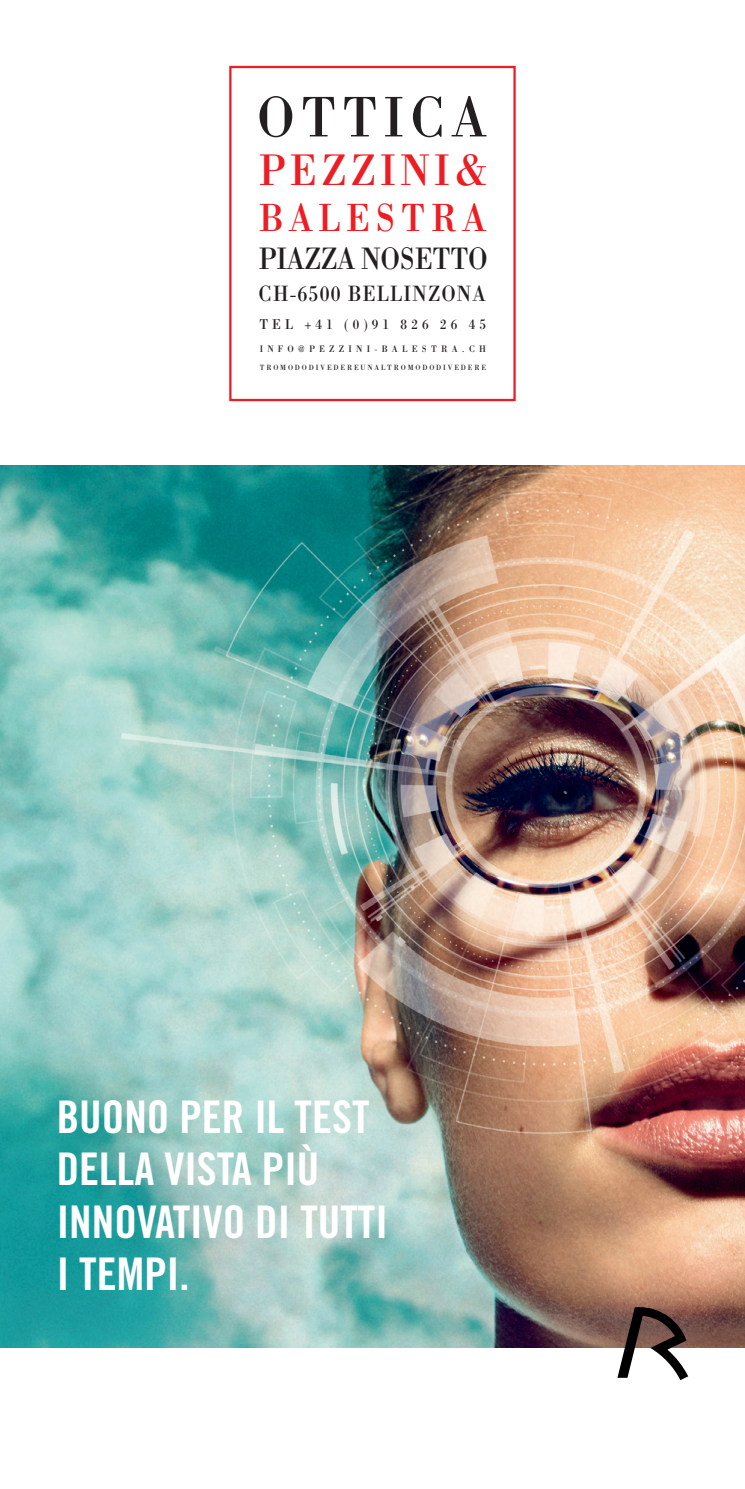
<style>
.page{position:relative;width:745px;height:1489px;background:#fff}
.page>*{position:absolute;margin:0;border:0;box-sizing:border-box;transform-origin:0 0}
.t1{font:59.25px "Bodoni";letter-spacing:.115em;color:#231f20;scale:.89 1}
.t2{font:45.75px "Bodoni";letter-spacing:.11em;color:#ee1d23;scale:.89 1}
._01_Headline_KeyVi{font:45px/52.5px "Trade Gothic LT Pro Bd Cn 20";color:#fff}
.t3{font:40.5px "Bodoni";letter-spacing:.15em;color:#ee1d23;scale:.89 1}
.t4{font:32px "Bodoni";letter-spacing:-.015em;color:#231f20;scale:.85 1}
.t5{font:22.75px "Bodoni";letter-spacing:.06em;color:#231f20;scale:.87 1}
.t6{font:14.75px "Bodoni";letter-spacing:.31em;color:#231f20;scale:.9 1}
.t7{font:9.75px "Bodoni";letter-spacing:.485em;color:#231f20;scale:.9 1}
.t8{font:7.75px "Bodoni";letter-spacing:.265em;color:#231f20;scale:.9 1}
</style>
<div class="page">
<img style="left:0;top:465px;width:744px;height:881px">
<svg style="left:617px;top:1306px;width:70px;height:73px"></svg>
<svg style="left:229px;top:65px;width:287px;height:337px"></svg>
<p class="t1" style="left:257px;top:81px;width:259px">OTTICA</p>
<p class="t2" style="left:258px;top:142px;width:260px">PEZZINI&amp;</p>
<p class="t3" style="left:259px;top:193px;width:256px">BALESTRA</p>
<p class="t4" style="left:258px;top:238px;width:271px">PIAZZA NOSETTO</p>
<p class="t5" style="left:258px;top:279px;width:262px">CH-6500 BELLINZONA</p>
<p class="t6" style="left:259px;top:315px;width:253px">TEL +41 (0)91 826 26 45</p>
<p class="t8" style="left:260px;top:363px;width:253px">TROMODODIVEDEREUNALTROMODODIVEDERE</p>
<p class="t7" style="left:259px;top:343px;width:253px">INFO@PEZZINI-BALESTRA.CH</p>
<p class="_01_Headline_KeyVi" style="left:57px;top:1090px;width:332px">BUONO PER IL TEST<br>DELLA VISTA PIÙ<br>INNOVATIVO DI TUTTI<br>I TEMPI.</p>
</div>
